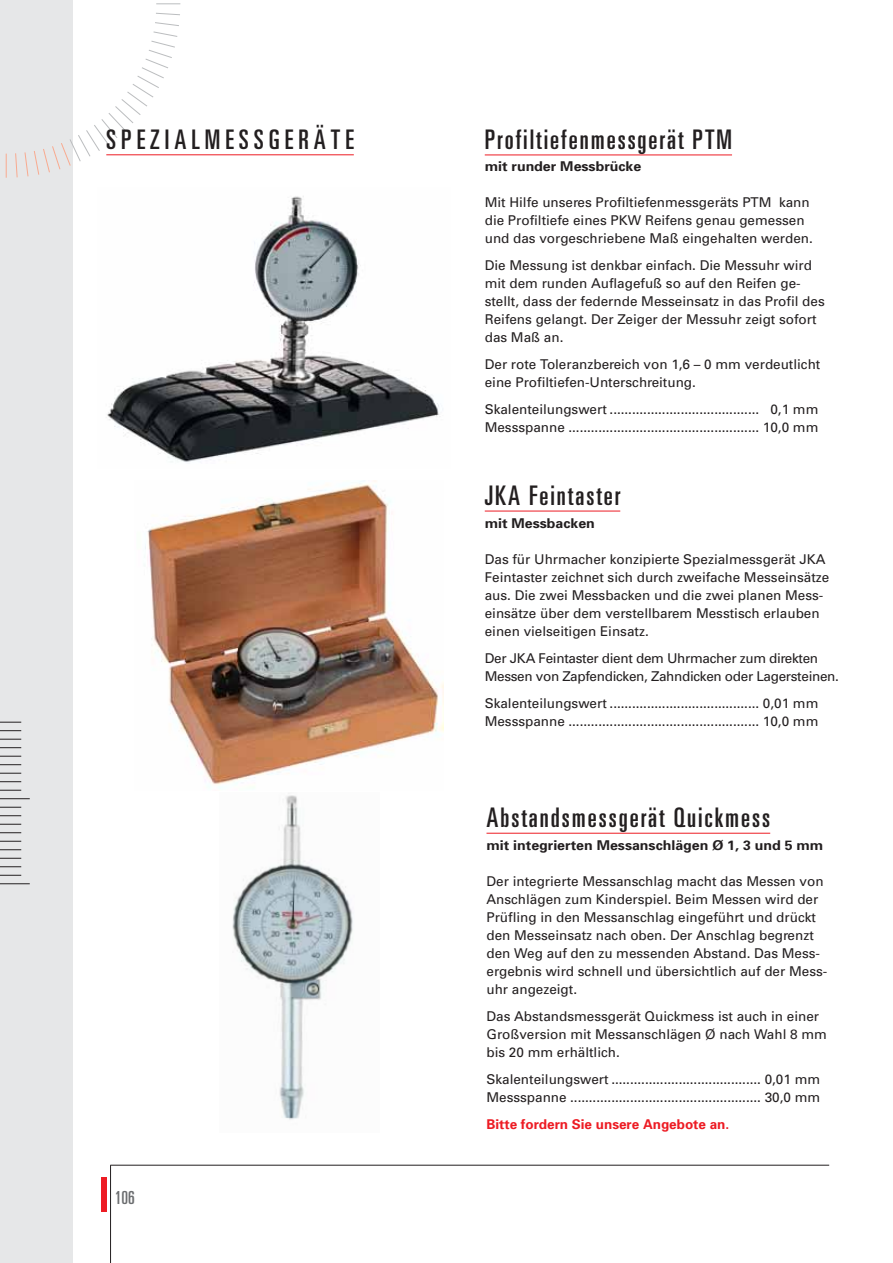
<style>
.page{position:relative;width:893px;height:1263px;background:#fff}
.page>*{position:absolute;margin:0;border:0;box-sizing:border-box;transform-origin:0 0}
.t1{font:ultra-condensed 27px "Univers";letter-spacing:.075em;color:#231f20}
.t2{font:ultra-condensed 27px "Univers";letter-spacing:.185em;color:#231f20}
.t3{font:ultra-condensed 18px "Univers";color:#6c6e70}
.t4{font:13.5px/18px "Univers";color:#231f20}
.t5{font:13.5px/18px "Univers";letter-spacing:-.025em;color:#231f20}
.t6{font:700 13.5px "Univers";color:#231f20;scale:1.05 1}
.t7{font:700 13.5px "Univers";color:#ed1c24}
</style>
<div class="page">
<div style="left:0;top:0;width:72px;height:1263px;background:#e6e7e8"></div>
<div style="left:101px;top:1178px;width:5px;height:34px;background:#ed1c24"></div>
<hr style="left:110px;top:1165px;width:1px;height:98px;background:#231f20">
<svg style="left:0;top:722px;width:21px;height:1px"></svg>
<svg style="left:0;top:730px;width:21px;height:1px"></svg>
<svg style="left:0;top:739px;width:21px;height:1px"></svg>
<svg style="left:0;top:747px;width:21px;height:1px"></svg>
<svg style="left:0;top:756px;width:21px;height:1px"></svg>
<svg style="left:0;top:764px;width:21px;height:1px"></svg>
<svg style="left:0;top:773px;width:21px;height:1px"></svg>
<svg style="left:0;top:781px;width:21px;height:1px"></svg>
<svg style="left:0;top:790px;width:21px;height:1px"></svg>
<svg style="left:0;top:807px;width:21px;height:1px"></svg>
<svg style="left:0;top:815px;width:21px;height:1px"></svg>
<svg style="left:0;top:824px;width:21px;height:1px"></svg>
<svg style="left:0;top:832px;width:21px;height:1px"></svg>
<svg style="left:0;top:841px;width:21px;height:1px"></svg>
<svg style="left:0;top:849px;width:21px;height:1px"></svg>
<svg style="left:0;top:858px;width:21px;height:1px"></svg>
<svg style="left:0;top:866px;width:21px;height:1px"></svg>
<svg style="left:0;top:875px;width:21px;height:1px"></svg>
<hr style="left:0;top:883px;width:30px;height:1px;background:#231f20">
<hr style="left:0;top:798px;width:30px;height:1px;background:#231f20">
<svg style="left:5px;top:3px;width:175px;height:175px"></svg>
<hr style="left:110px;top:1165px;width:719px;height:1px;background:#231f20">
<hr style="left:106px;top:154px;width:248px;height:1px;background:#ed1c24">
<div style="left:97px;top:171px;width:353px;height:313px;background:#fff"></div>
<img style="left:107px;top:196px;width:336px;height:266px">
<img style="left:145px;top:481px;width:298px;height:308px">
<hr style="left:485px;top:154px;width:247px;height:1px;background:#ed1c24">
<hr style="left:485px;top:511px;width:135px;height:1px;background:#ed1c24">
<hr style="left:486px;top:833px;width:284px;height:1px;background:#ed1c24">
<img style="left:232px;top:795px;width:121px;height:325px">
<h1 class="t2" style="left:106px;top:130px;width:249px">SPEZIALMESSGERÄTE</h1>
<h1 class="t1" style="left:485px;top:130px;width:249px">Profiltiefenmessgerät PTM</h1>
<p class="t6" style="left:485px;top:162px;width:151px">mit runder Messbrücke</p>
<p class="t4" style="left:485px;top:195px;width:330px">Mit Hilfe unseres Profiltiefenmessgeräts PTM kann die Profiltiefe eines PKW Reifens genau gemessen und das vorgeschriebene Maß eingehalten werden.</p>
<p class="t4" style="left:485px;top:258px;width:341px">Die Messung ist denkbar einfach. Die Messuhr wird mit dem runden Auflagefuß so auf den Reifen ge&shy;stellt, dass der federnde Messeinsatz in das Profil des Reifens gelangt. Der Zeiger der Messuhr zeigt sofort das Maß an.</p>
<p class="t4" style="left:485px;top:357px;width:337px">Der rote Toleranzbereich von 1,6 – 0 mm verdeutlicht eine Profiltiefen-Unterschreitung.</p>
<p class="t4" style="left:485px;top:402px;width:335px">Skalenteilungswert ........................................ 0,1 mm<br>Messspanne ................................................... 10,0 mm</p>
<h1 class="t1" style="left:485px;top:486px;width:137px">JKA Feintaster</h1>
<p class="t6" style="left:485px;top:518px;width:106px">mit Messbacken</p>
<p class="t4" style="left:485px;top:551px;width:346px">Das für Uhrmacher konzipierte Spezialmessgerät JKA Feintaster zeichnet sich durch zweifache Messeinsätze aus. Die zwei Messbacken und die zwei planen Mess&shy;einsätze über dem verstellbarem Messtisch erlauben einen vielseitigen Einsatz.</p>
<p class="t5" style="left:485px;top:650px;width:356px">Der JKA Feintaster dient dem Uhrmacher zum direkten<br>Messen von Zapfendicken, Zahndicken oder Lagersteinen.</p>
<p class="t4" style="left:485px;top:695px;width:335px">Skalenteilungswert ........................................ 0,01 mm<br>Messspanne ................................................... 10,0 mm</p>
<h2 class="t3" style="left:115px;top:1191px;width:22px">106</h2>
<h1 class="t1" style="left:486px;top:808px;width:285px">Abstandsmessgerät Quickmess</h1>
<p class="t6" style="left:486px;top:840px;width:322px">mit integrierten Messanschlägen Ø 1, 3 und 5 mm</p>
<p class="t4" style="left:486px;top:873px;width:342px">Der integrierte Messanschlag macht das Messen von Anschlägen zum Kinderspiel. Beim Messen wird der Prüfling in den Messanschlag eingeführt und drückt den Messeinsatz nach oben. Der Anschlag begrenzt den Weg auf den zu messenden Abstand. Das Mess - ergebnis wird schnell und übersichtlich auf der Mess - uhr angezeigt.</p>
<p class="t4" style="left:486px;top:1008px;width:342px">Das Abstandsmessgerät Quickmess ist auch in einer<br>Großversion mit Messanschlägen Ø nach Wahl 8 mm bis 20 mm erhältlich.</p>
<p class="t4" style="left:486px;top:1071px;width:335px">Skalenteilungswert ........................................ 0,01 mm<br>Messspanne ................................................... 30,0 mm</p>
<p class="t7" style="left:486px;top:1119px;width:244px">Bitte fordern Sie unsere Angebote an.</p>
</div>
